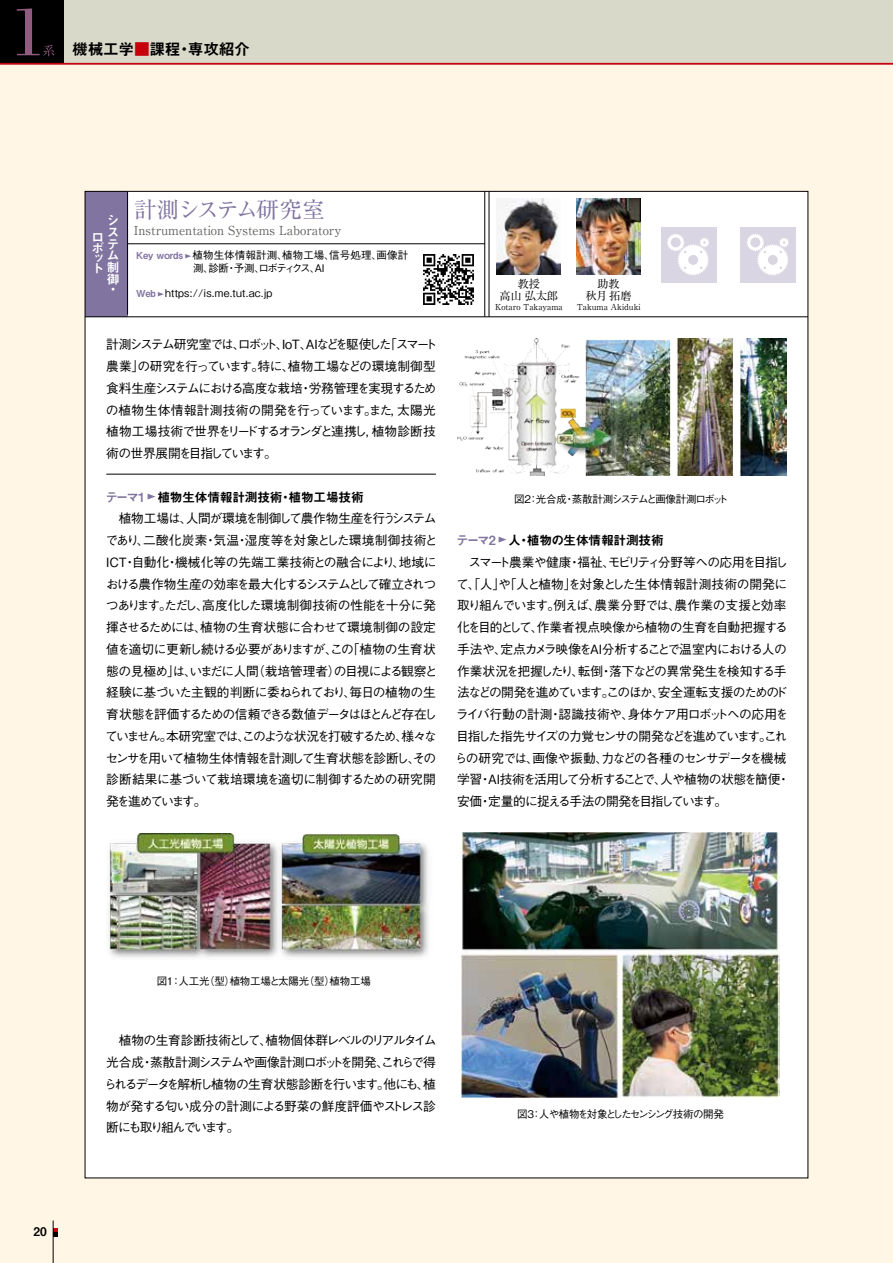
<style>
.page{position:relative;width:893px;height:1263px;background:#fff6e6}
.page>*{position:absolute;margin:0;border:0;box-sizing:border-box;transform-origin:0 0}
.t1{font:22.5px "Ryumin Pro";letter-spacing:-.08em;color:#8174a0}
.t2{font:15.75px "Midashi Go Pro MB31";letter-spacing:-.02em;color:#000}
.t3{font:500 12.75px/21.8px "Gothic BBB Pro";letter-spacing:-.075em;color:#000;text-align:justify}
.t4{font:12.75px "Midashi Go Pro MB31";letter-spacing:-.02em;color:#000}
.t5{font:12.75px/11.9px "Midashi Go Pro MB31";color:#fff}
.t6{font:12.3px "Ryumin Pro";color:#605f5b}
.t7{font:12px "Midashi Go Pro MB31";color:#000}
.t8{font:11.25px/12px "Ryumin Pro";letter-spacing:-.02em;color:#000;text-align:center}
.t9{font:500 10.5px/12.8px "Gothic BBB Pro";letter-spacing:.01em;color:#000}
.t10{font:500 10.5px "Gothic BBB Pro";letter-spacing:-.11em;color:#000}
.t11{font:500 10.5px "Gothic BBB Pro";letter-spacing:.02em;color:#000}
.t12{font:500 10.5px "Gothic BBB Pro";letter-spacing:-.02em;color:#000}
.t13{font:8.25px "Ryumin Pro";color:#000}
.s1{color:#c7000b}
.s2{font-family:"Midashi Go Pro MB31";font-weight:400;font-size:9.6px;color:#8174a0}
.s3{font-family:"Midashi Go Pro MB31";font-weight:400;font-size:4.8px;color:#8174a0}
.s4{color:#8174a0}
</style>
<div class="page">
<div style="left:0;top:0;width:893px;height:64px;background:#d9d9ca"></div>
<div style="left:0;top:0;width:64px;height:64px;background:#000"></div>
<hr style="left:0;top:63px;width:893px;height:2px;background:#c7000b">
<div style="left:85px;top:191px;width:723px;height:987px;background:#fff"></div>
<div style="left:85px;top:191px;width:43px;height:126px;background:#8174a0"></div>
<hr style="left:127px;top:191px;width:1px;height:124px;background:#000">
<hr style="left:85px;top:317px;width:723px;height:1px;background:#000">
<hr style="left:128px;top:243px;width:357px;height:1px;background:#000">
<hr style="left:489px;top:191px;width:1px;height:126px;background:#000">
<hr style="left:484px;top:191px;width:1px;height:126px;background:#000">
<img style="left:457px;top:338px;width:330px;height:138px">
<img style="left:109px;top:833px;width:320px;height:125px">
<img style="left:497px;top:198px;width:64px;height:77px">
<img style="left:577px;top:199px;width:63px;height:76px">
<img style="left:461px;top:833px;width:319px;height:264px">
<img style="left:423px;top:254px;width:51px;height:51px">
<svg style="left:17px;top:8px;width:37px;height:48px"></svg>
<hr style="left:106px;top:474px;width:330px;height:1px;background:#000">
<div style="left:741px;top:227px;width:55px;height:55px;background:#d9d5e2"></div>
<svg style="left:747px;top:234px;width:42px;height:42px"></svg>
<div style="left:661px;top:227px;width:55px;height:55px;background:#d9d5e2"></div>
<svg style="left:667px;top:234px;width:42px;height:42px"></svg>
<svg style="left:54px;top:1228px;width:3px;height:8px"></svg>
<hr style="left:53px;top:1220px;width:1px;height:43px;background:#000">
<p class="t2" style="left:72px;top:37px;width:179px">機械工学<span class="s1">■</span>課程・専攻紹介</p>
<p class="t5" style="left:107px;top:213px;width:13px;text-align:justify">システム制御</p>
<p class="t5" style="left:107px;top:281px;width:9px">・</p>
<p class="t5" style="left:91px;top:230px;width:14px;line-height:11.4px">ロボ</p>
<p class="t5" style="left:91px;top:252px;width:13px;line-height:10.2px">ット</p>
<h1 class="t1" style="left:134px;top:192px;width:193px">計測システム研究室</h1>
<p class="t6" style="left:134px;top:221px;width:209px">Instrumentation Systems Laboratory</p>
<p class="t9" style="left:193px;top:247px;width:217px;text-indent:-57px"><span class="s2">Key words</span><span class="s3">▶</span>植物生体情報計測、植物工場、信号処理、画像計測、診断・予測、ロボティクス、AI</p>
<p class="t11" style="left:136px;top:285px;width:138px"><span class="s2">Web</span><span class="s3">▶</span>https://is.me.tut.ac.jp</p>
<p class="t8" style="left:499px;top:277px;width:60px">教授<br>高山 弘太郎</p>
<p class="t13" style="left:495px;top:301px;width:69px">Kotaro Takayama</p>
<p class="t8" style="left:586px;top:277px;width:47px">助教<br>秋月 拓磨</p>
<p class="t13" style="left:577px;top:301px;width:65px">Takuma Akiduki</p>
<p class="t3" style="left:106px;top:332px;width:333px">計測システム研究室では、ロボット、IoT、AIなどを駆使した「スマート農業」の研究を行っています。特に、植物工場などの環境制御型食料生産システムにおける高度な栽培・労務管理を実現するための植物生体情報計測技術の開発を行っています。また，太陽光植物工場技術で世界をリードするオランダと連携し，植物診断技術の世界展開を目指しています。</p>
<p class="t4" style="left:105px;top:486px;width:260px"><span class="s4">テーマ1</span><sup>▶</sup>植物生体情報計測技術・植物工場技術</p>
<p class="t3" style="left:105px;top:506px;width:334px;text-align:left">　植物工場は、人間が環境を制御して農作物生産を行うシステムであり、二酸化炭素・気温・湿度等を対象とした環境制御技術と<br>ICT・自動化・機械化等の先端工業技術との融合により、地域における農作物生産の効率を最大化するシステムとして確立されつつあります。ただし、高度化した環境制御技術の性能を十分に発揮させるためには、植物の生育状態に合わせて環境制御の設定値を適切に更新し続ける必要がありますが、この「植物の生育状態の見極め」は、いまだに人間（栽培管理者）の目視による観察と経験に基づいた主観的判断に委ねられており、毎日の植物の生育状態を評価するための信頼できる数値データはほとんど存在していません。本研究室では、このような状況を打破するため、様々なセンサを用いて植物生体情報を計測して生育状態を診断し、その診断結果に基づいて栽培環境を適切に制御するための研究開発を進めています。</p>
<p class="t10" style="left:514px;top:491px;width:216px">図2：光合成・蒸散計測システムと画像計測ロボット</p>
<p class="t4" style="left:456px;top:530px;width:209px"><span class="s4">テーマ2</span><sup>▶</sup>人・植物の生体情報計測技術</p>
<p class="t3" style="left:455px;top:550px;width:336px;text-align:left">　スマート農業や健康・福祉、モビリティ分野等への応用を目指して、「人」や「人と植物」を対象とした生体情報計測技術の開発に取り組んでいます。例えば、農業分野では、農作業の支援と効率化を目的として、作業者視点映像から植物の生育を自動把握する手法や、定点カメラ映像をAI分析することで温室内における人の作業状況を把握したり、転倒・落下などの異常発生を検知する手法などの開発を進めています。このほか、安全運転支援のためのドライバ行動の計測・認識技術や、身体ケア用ロボットへの応用を目指した指先サイズの力覚センサの開発などを進めています。これらの研究では、画像や振動、力などの各種のセンサデータを機械学習・AI技術を活用して分析することで、人や植物の状態を簡便・安価・定量的に捉える手法の開発を目指しています。</p>
<p class="t7" style="left:33px;top:1222px;width:15px">20</p>
<p class="t12" style="left:157px;top:972px;width:216px">図1：人工光（型）植物工場と太陽光（型）植物工場</p>
<p class="t3" style="left:104px;top:1028px;width:334px">　植物の生育診断技術として、植物個体群レベルのリアルタイム光合成・蒸散計測システムや画像計測ロボットを開発、これらで得られるデータを解析し植物の生育状態診断を行います。他にも、植物が発する匂い成分の計測による野菜の鮮度評価やストレス診断にも取り組んでいます。</p>
<p class="t10" style="left:517px;top:1105px;width:208px">図3：人や植物を対象としたセンシング技術の開発</p>
</div>
